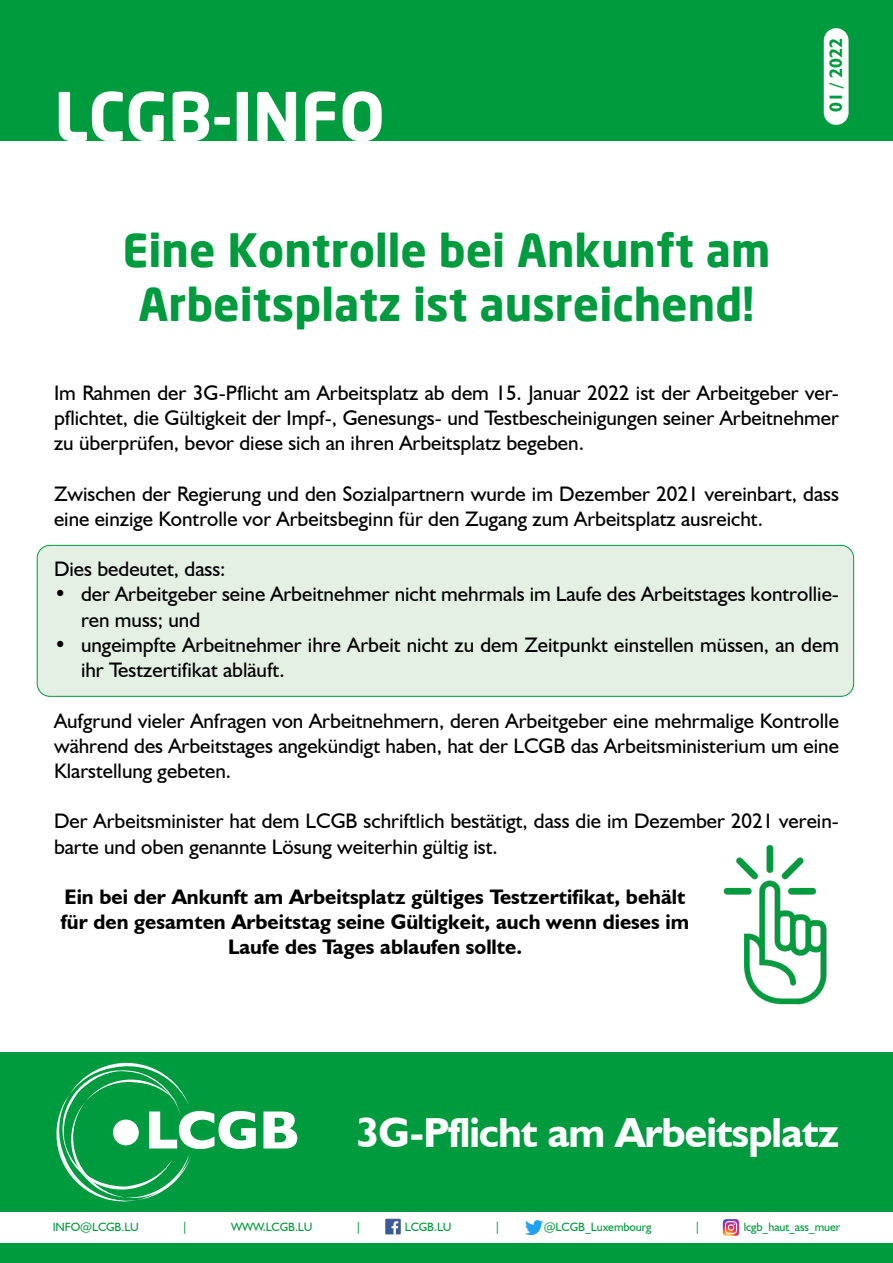
<style>
.page{position:relative;width:893px;height:1263px;background:#fff}
.page>*{position:absolute;margin:0;border:0;box-sizing:border-box;transform-origin:0 0}
.t1{font:700 66px "Neo Sans";color:#fff}
.t2{font:700 45px/54px "Neo Sans";color:#009b3e;text-align:center}
.t3{font:700 42px "Humanist 521 BT";letter-spacing:-.02em;color:#fff}
.t4{font:21px/25.2px "Humanist 521 BT";color:#000}
.t5{font:700 21px/25.2px "Humanist 521 BT";color:#000;text-align:center}
.t6{font:700 18px "Humanist 521 BT";color:#009b3e}
.t7{font:12px "Humanist 521 BT";letter-spacing:-.01em;color:#009b3e}
</style>
<div class="page">
<div style="left:37px;top:545px;width:817px;height:151px;background:#e3f0e3;border-radius:13px"></div>
<div style="left:37px;top:545px;width:817px;height:151px;border:1px solid #009b3e;border-radius:13px"></div>
<div style="left:0;top:0;width:893px;height:140px;background:#009b3e"></div>
<div style="left:824px;top:28px;width:24px;height:97px;background:#fff;border-radius:12px"></div>
<div style="left:0;top:1052px;width:893px;height:211px;background:#009b3e"></div>
<div style="left:0;top:1212px;width:893px;height:30px;background:#fff"></div>
<svg style="left:56px;top:1062px;width:200px;height:140px"></svg>
<svg style="left:263px;top:1111px;width:34px;height:37px"></svg>
<img style="left:385px;top:1218px;width:16px;height:17px">
<img style="left:526px;top:1221px;width:16px;height:13px">
<img style="left:723px;top:1219px;width:16px;height:16px">
<img style="left:723px;top:845px;width:104px;height:160px">
<h1 class="t1" style="left:54px;top:74px;width:332px">LCGB-INFO</h1>
<h2 class="t2" style="left:122px;top:222px;width:650px">Eine Kontrolle bei Ankunft am<br>Arbeitsplatz ist ausreichend!</h2>
<p class="t6" style="left:825px;top:112px;width:75px;rotate:-90deg">01 / 2022</p>
<p class="t4" style="left:54px;top:380px;width:786px;text-align:justify">Im Rahmen der 3G-Pflicht am Arbeitsplatz ab dem 15. Januar 2022 ist der Arbeitgeber ver&shy;pflichtet, die Gültigkeit der Impf-, Genesungs- und Testbescheinigungen seiner Arbeitnehmer zu überprüfen, bevor diese sich an ihren Arbeitsplatz begeben.</p>
<p class="t4" style="left:54px;top:480px;width:786px">Zwischen der Regierung und den Sozialpartnern wurde im Dezember 2021 vereinbart, dass eine einzige Kontrolle vor Arbeitsbeginn für den Zugang zum Arbeitsplatz ausreicht.</p>
<p class="t4" style="left:54px;top:556px;width:173px">Dies bedeutet, dass:</p>
<p class="t4" style="left:81px;top:581px;width:759px;text-indent:-27px">• der Arbeitgeber seine Arbeitnehmer nicht mehrmals im Laufe des Arbeitstages kontrollie&shy;ren muss; und</p>
<p class="t4" style="left:81px;top:632px;width:759px;text-indent:-27px">• ungeimpfte Arbeitnehmer ihre Arbeit nicht zu dem Zeitpunkt einstellen müssen, an dem ihr Testzertifikat abläuft.</p>
<p class="t4" style="left:54px;top:707px;width:786px;text-align:justify">Aufgrund vieler Anfragen von Arbeitnehmern, deren Arbeitgeber eine mehrmalige Kontrolle während des Arbeitstages angekündigt haben, hat der LCGB das Arbeitsministerium um eine Klarstellung gebeten.</p>
<p class="t4" style="left:54px;top:808px;width:786px">Der Arbeitsminister hat dem LCGB schriftlich bestätigt, dass die im Dezember 2021 verein&shy;barte und oben genannte Lösung weiterhin gültig ist.</p>
<p class="t5" style="left:61px;top:884px;width:630px">Ein bei der Ankunft am Arbeitsplatz gültiges Testzertifikat, behält für den gesamten Arbeitstag seine Gültigkeit, auch wenn dieses im<br>Laufe des Tages ablaufen sollte.</p>
<h3 class="t3" style="left:356px;top:1106px;width:484px">3G-Pflicht am Arbeitsplatz</h3>
<p class="t7" style="left:53px;top:1219px;width:88px">INFO@LCGB.LU</p>
<p class="t7" style="left:182px;top:1219px;width:7px">|</p>
<p class="t7" style="left:231px;top:1219px;width:83px">WWW.LCGB.LU</p>
<p class="t7" style="left:356px;top:1219px;width:7px">|</p>
<p class="t7" style="left:405px;top:1219px;width:48px">LCGB.LU</p>
<p class="t7" style="left:495px;top:1219px;width:7px">|</p>
<p class="t7" style="left:544px;top:1219px;width:109px">@LCGB_Luxembourg</p>
<p class="t7" style="left:695px;top:1219px;width:7px">|</p>
<p class="t7" style="left:744px;top:1219px;width:98px">lcgb_haut_ass_muer</p>
</div>
